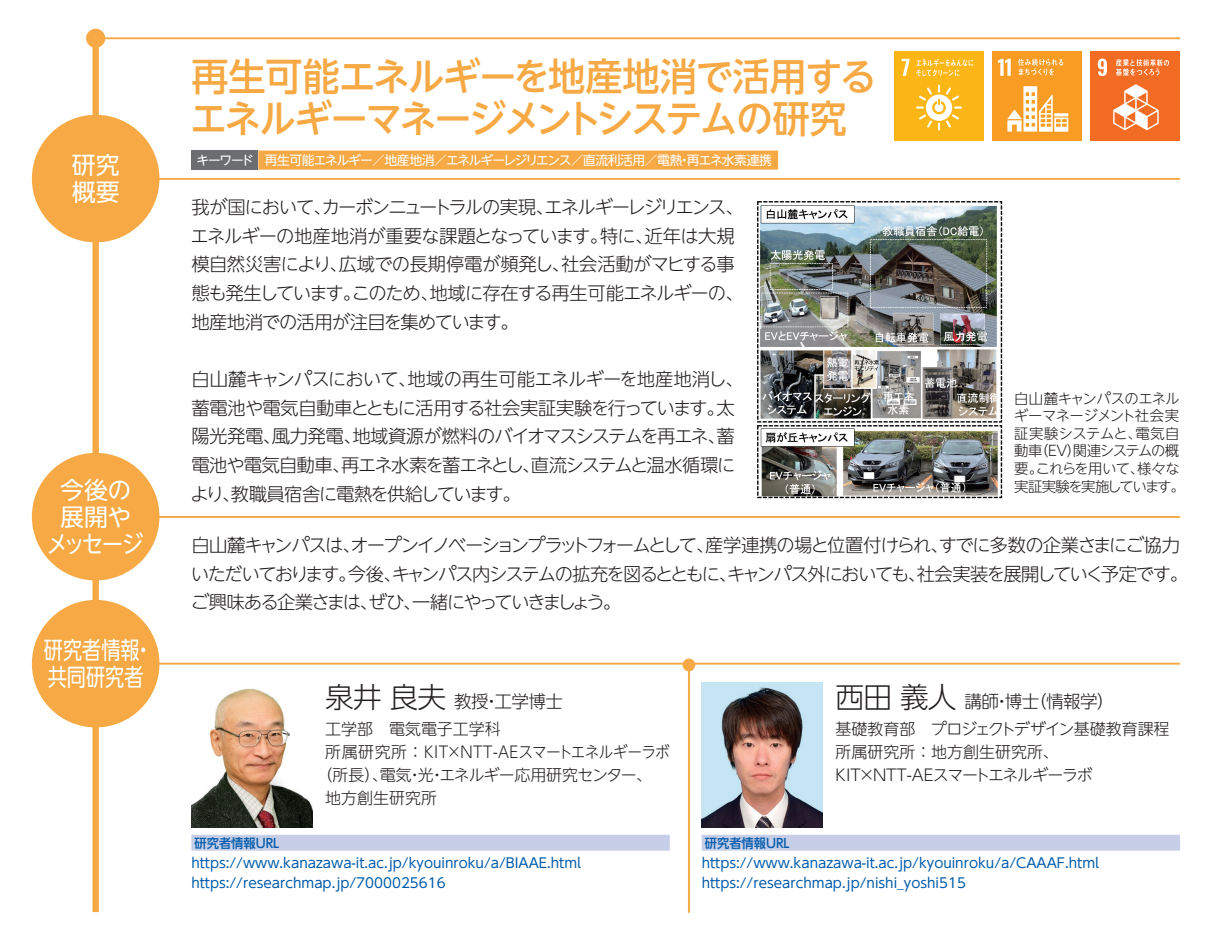
<style>
.page{position:relative;width:1212px;height:944px;background:#fff}
.page>*{position:absolute;margin:0;border:0;box-sizing:border-box;transform-origin:0 0}
.t1{font:500 38.25px/41.4px "UD Shin Go NT Pr 6 N";letter-spacing:-.05em;color:#f6a944}
.t2{font:300 28.8px "UD Shin Go NT Pr 6 N";letter-spacing:-.03em;color:#231f20}
.t3{font:23.85px/27px "UD Shin Go NT Pr 6 N";color:#fff;scale:.8 1}
.t4{font:23.85px/27px "UD Shin Go NT Pr 6 N";color:#fff}
.t5{font:23.85px "UD Shin Go NT Pr 6 N";color:#fff;scale:.9 1}
.t6{font:300 18.22px "UD Shin Go NT Pr 6 N";letter-spacing:-.085em;color:#231f20}
.t7{font:300 18.22px/28.8px "UD Shin Go NT Pr 6 N";letter-spacing:-.065em;color:#231f20;text-align:center}
.t8{font:300 18.22px/28.8px "UD Shin Go NT Pr 6 N";letter-spacing:-.03em;color:#231f20}
.t9{font:300 18.22px "UD Shin Go NT Pr 6 N";letter-spacing:-.045em;color:#231f20}
.t10{font:300 18.22px/28.8px "UD Shin Go NT Pr 6 N";letter-spacing:-.095em;color:#231f20}
.t11{font:300 18.22px "UD Shin Go NT Pr 6 N";letter-spacing:-.09em;color:#231f20}
.t12{font:300 18.22px "UD Shin Go NT Pr 6 N";letter-spacing:-.015em;color:#231f20}
.t13{font:300 17.55px "UD Shin Go NT Pr 6 N";letter-spacing:-.03em;color:#231f20}
.t14{font:300 15.97px/23.2px "UD Shin Go NT Pr 6 N";color:#231f20}
.t15{font:300 15.97px "UD Shin Go NT Pr 6 N";letter-spacing:-.035em;color:#231f20}
.t16{font:300 14.4px/17.6px "UD Shin Go NT Pr 6 N";letter-spacing:-.04em;color:#231f20;text-align:right}
.t17{font:300 14.4px/17.6px "UD Shin Go NT Pr 6 N";letter-spacing:-.105em;color:#231f20}
.t18{font:300 14.4px "UD Shin Go NT Pr 6 N";letter-spacing:-.075em;color:#231f20}
.t19{font:13.5px/20px "UD Shin Go NT Pr 6 N";color:#015aaa}
.t20{font:12.83px "UD Shin Go NT Pr 6 N";letter-spacing:-.065em;color:#fff}
.t21{font:500 12.83px "UD Shin Go NT Pr 6 N";color:#015aaa;scale:.96 1}
</style>
<div class="page">
<div style="left:92px;top:32px;width:7px;height:880px;background:#f6a944"></div>
<hr style="left:96px;top:37px;width:1084px;height:2px;background:#f6a944">
<div style="left:86px;top:29px;width:19px;height:19px;background:#f6a944;border-radius:50%"></div>
<hr style="left:688px;top:666px;width:2px;height:247px;background:#f6a944">
<hr style="left:96px;top:516px;width:1084px;height:2px;background:#f6a944">
<hr style="left:96px;top:663px;width:1084px;height:2px;background:#f6a944">
<div style="left:35px;top:456px;width:121px;height:121px;background:#f6a944;border-radius:50%"></div>
<div style="left:32px;top:453px;width:127px;height:127px;border:6px solid #f6a944;border-radius:50%"></div>
<div style="left:35px;top:603px;width:121px;height:121px;background:#f6a944;border-radius:50%"></div>
<div style="left:32px;top:600px;width:127px;height:127px;border:6px solid #f6a944;border-radius:50%"></div>
<div style="left:682px;top:659px;width:13px;height:12px;background:#f6a944;border-radius:50%"></div>
<hr style="left:96px;top:178px;width:1084px;height:2px;background:#f6a944">
<div style="left:35px;top:118px;width:121px;height:121px;background:#f6a944;border-radius:50%"></div>
<div style="left:32px;top:115px;width:127px;height:127px;border:6px solid #f6a944;border-radius:50%"></div>
<div style="left:191px;top:835px;width:479px;height:16px;background:#c7cee8"></div>
<img style="left:191px;top:688px;width:122px;height:140px">
<div style="left:702px;top:835px;width:478px;height:16px;background:#c7cee8"></div>
<img style="left:702px;top:682px;width:121px;height:146px">
<img style="left:757px;top:201px;width:246px;height:298px">
<div style="left:894px;top:51px;width:89px;height:89px;background:#fcb615"></div>
<svg style="left:902px;top:59px;width:7px;height:17px"></svg>
<svg style="left:916px;top:85px;width:46px;height:45px"></svg>
<svg style="left:916px;top:59px;width:57px;height:17px"></svg>
<div style="left:992px;top:51px;width:90px;height:89px;background:#f89c24"></div>
<svg style="left:998px;top:59px;width:13px;height:17px"></svg>
<svg style="left:1007px;top:86px;width:61px;height:46px"></svg>
<svg style="left:1018px;top:59px;width:45px;height:16px"></svg>
<div style="left:1091px;top:51px;width:89px;height:89px;background:#f36c24"></div>
<svg style="left:1098px;top:59px;width:9px;height:17px"></svg>
<svg style="left:1113px;top:84px;width:46px;height:46px"></svg>
<svg style="left:1116px;top:59px;width:53px;height:17px"></svg>
<div style="left:258px;top:151px;width:520px;height:19px;background:#f6a944"></div>
<div style="left:191px;top:151px;width:67px;height:19px;background:#6c6d70"></div>
<h3 class="t4" style="left:72px;top:151px;width:49px">研究概要</h3>
<h3 class="t4" style="left:60px;top:475px;width:73px">今後の展開や</h3>
<h3 class="t5" style="left:46px;top:524px;width:109px">メッセージ</h3>
<h3 class="t3" style="left:44px;top:636px;width:126px">研究者情報共同研究者</h3>
<h3 class="t3" style="left:134px;top:636px;width:25px">・</h3>
<h1 class="t1" style="left:190px;top:55px;width:688px">再生可能エネルギーを地産地消で活用するエネルギーマネージメントシステムの研究</h1>
<p class="t20" style="left:197px;top:150px;width:59px">キーワード</p>
<p class="t20" style="left:265px;top:150px;width:508px">再生可能エネルギー／地産地消／エネルギーレジリエンス／直流利活用／電熱再エネ水素連携</p>
<p class="t20" style="left:678px;top:150px;width:14px">・</p>
<h3 class="t6" style="left:191px;top:192px;width:554px">我が国においてカーボンニュートラルの実現エネルギーレジリエンス、</h3>
<h3 class="t7" style="left:314px;top:192px;width:20px">、</h3>
<h3 class="t7" style="left:536px;top:192px;width:20px">、</h3>
<h3 class="t8" style="left:191px;top:221px;width:546px">エネルギーの地産地消が重要な課題となっています。<br>模自然災害により広域での長期停電が頻発し社会活動がマヒする事</h3>
<h3 class="t7" style="left:644px;top:221px;width:92px">近年は大規</h3>
<h3 class="t7" style="left:600px;top:221px;width:55px">特に、</h3>
<h3 class="t7" style="left:329px;top:249px;width:20px">、</h3>
<h3 class="t7" style="left:552px;top:249px;width:20px">、</h3>
<h3 class="t7" style="left:429px;top:278px;width:316px">地域に存在する再生可能エネルギーの、</h3>
<h3 class="t7" style="left:191px;top:278px;width:249px">態も発生していますこのため、</h3>
<h3 class="t7" style="left:191px;top:278px;width:329px">。<br>地産地消での活用が注目を集めています。</h3>
<h3 class="t12" style="left:407px;top:364px;width:338px">地域の再生可能エネルギーを地産地消し、</h3>
<h3 class="t9" style="left:191px;top:364px;width:226px">白山麓キャンパスにおいて、</h3>
<h3 class="t9" style="left:191px;top:393px;width:545px">蓄電池や電気自動車とともに活用する社会実証実験を行っています太。</h3>
<h3 class="t7" style="left:352px;top:421px;width:384px">地域資源が燃料のバイオマスシステムを再エネ蓄、</h3>
<h3 class="t7" style="left:191px;top:421px;width:91px">陽光発電、</h3>
<h3 class="t7" style="left:272px;top:421px;width:91px">風力発電、</h3>
<h3 class="t11" style="left:341px;top:450px;width:396px">再エネ水素を蓄エネとし直流システムと温水循環に</h3>
<h3 class="t7" style="left:191px;top:450px;width:332px;text-align:left">電池や電気自動車、<br>より教職員宿舎に電熱を供給しています。</h3>
<h3 class="t7" style="left:522px;top:450px;width:20px">、</h3>
<h3 class="t7" style="left:222px;top:479px;width:20px">、</h3>
<p class="t16" style="left:1014px;top:389px;width:167px">白山麓キャンパスのエネルギーマネージメント社会実電気自</p>
<p class="t16" style="left:1034px;top:424px;width:147px;text-align:left;text-indent:-20px">証実験システムと、<br>（EV 関連システムの概</p>
<p class="t16" style="left:1067px;top:442px;width:16px">）</p>
<p class="t16" style="left:1014px;top:442px;width:30px">動車</p>
<p class="t16" style="left:1137px;top:459px;width:44px">様々な</p>
<p class="t18" style="left:1036px;top:457px;width:110px">これらを用いて、</p>
<p class="t17" style="left:1014px;top:459px;width:172px">要。<br>実証実験を実施しています。</p>
<h3 class="t6" style="left:191px;top:530px;width:990px">白山麓キャンパスはオープンイノベーションプラットフォームとして産学連携の場と位置付けられすでに多数の企業さまにご協力</h3>
<h3 class="t7" style="left:342px;top:530px;width:20px">、</h3>
<h3 class="t7" style="left:696px;top:530px;width:20px">、</h3>
<h3 class="t7" style="left:931px;top:530px;width:20px">、</h3>
<h3 class="t6" style="left:348px;top:559px;width:842px">今後キャンパス内システムの拡充を図るとともにキャンパス外においても社会実装を展開していく予定です。</h3>
<h3 class="t10" style="left:191px;top:559px;width:432px">いただいております。<br>ご興味ある企業さまはぜひ一緒にやっていきましょう。</h3>
<h3 class="t7" style="left:383px;top:559px;width:20px">、</h3>
<h3 class="t7" style="left:719px;top:559px;width:20px">、</h3>
<h3 class="t7" style="left:908px;top:559px;width:20px">、</h3>
<h3 class="t7" style="left:360px;top:587px;width:20px">、</h3>
<h3 class="t7" style="left:403px;top:587px;width:20px">、</h3>
<h2 class="t2" style="left:325px;top:673px;width:122px">泉井良夫</h2>
<p class="t14" style="left:325px;top:717px;width:177px">工学部　電気電子工学科</p>
<p class="t14" style="left:325px;top:740px;width:346px">所属研究所：KIT×NTT-AEスマートエネルギーラボ</p>
<p class="t15" style="left:380px;top:762px;width:274px">電気光エネルギー応用研究センター、</p>
<p class="t13" style="left:454px;top:687px;width:110px">教授工学博士</p>
<p class="t13" style="left:483px;top:687px;width:19px">・</p>
<p class="t14" style="left:325px;top:763px;width:113px;text-indent:-9px">（所長）、<br>地方創生研究所</p>
<p class="t14" style="left:407px;top:763px;width:40px">・・</p>
<p class="t21" style="left:195px;top:832px;width:90px">研究者情報URL</p>
<p class="t19" style="left:191px;top:853px;width:391px">https://www.kanazawa i t- .ac.jp/kyouinroku a/ /BIAAE.html https://researchmap.jp/7000025616</p>
<h2 class="t2" style="left:836px;top:673px;width:122px">西田義人</h2>
<p class="t14" style="left:836px;top:717px;width:335px">基礎教育部　プロジェクトデザイン基礎教育課程所属研究所：地方創生研究所、<br>KIT×NTT-AEスマートエネルギーラボ</p>
<p class="t13" style="left:1029px;top:687px;width:87px">（情報学(</p>
<p class="t13" style="left:964px;top:687px;width:76px">講師博士</p>
<p class="t13" style="left:993px;top:687px;width:19px">・</p>
<p class="t21" style="left:705px;top:832px;width:90px">研究者情報URL</p>
<p class="t19" style="left:702px;top:853px;width:399px">https://www.kanazawa i t- .ac.jp/kyouinroku a/ /CAAAF.html https://researchmap.jp/nishi_yoshi515</p>
</div>
